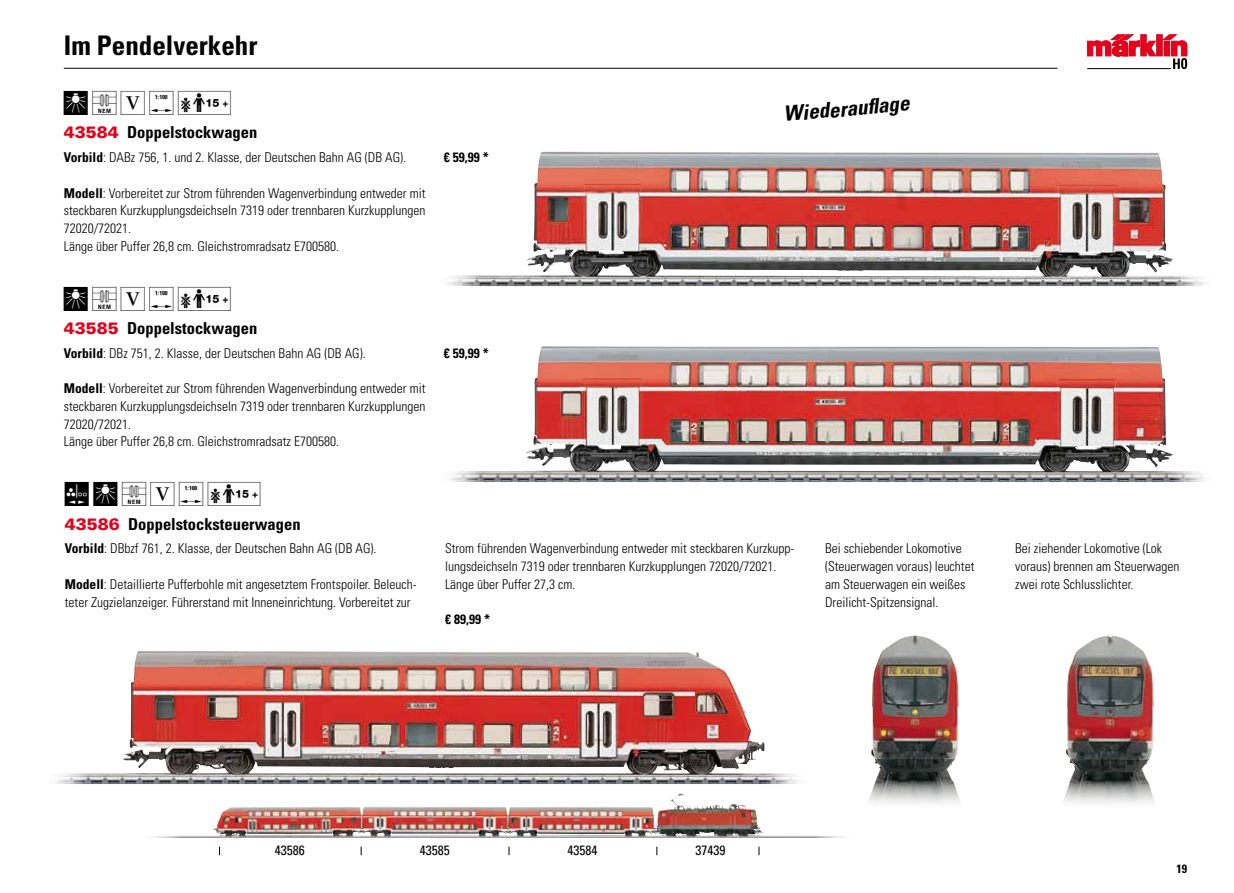
<style>
.page{position:relative;width:1234px;height:893px;background:#fff}
.page>*{position:absolute;margin:0;border:0;box-sizing:border-box;transform-origin:0 0}
.t1{font:30px "Maerklin Piktos";color:#000}
.t2{font:700 condensed 27px "Univers LT Std";color:#000}
.t3{font:italic 700 condensed 21px "Univers LT Std";color:#000}
.t4{font:700 condensed 16.5px "Univers LT Std";color:#000}
.t5{font:900 16.5px "Univers LT Std";color:#e2001a}
.t6{font:300 condensed 13.5px/17.9px "Univers LT Std";color:#000}
.t7{font:700 condensed 13.5px "Univers LT Std";color:#000}
.t8{font:condensed 13.5px "Univers LT Std";color:#000}
.t9{font:700 condensed 12px "Univers LT Std";color:#000}
.s1{font-weight:700}
</style>
<div class="page">
<div style="left:1156px;top:35px;width:5px;height:21px;background:#e2001a"></div>
<div style="left:1156px;top:35px;width:6px;height:21px;border:1px solid #e2001a"></div>
<hr style="left:1086px;top:68px;width:84px;height:1px;background:#000">
<svg style="left:1162px;top:35px;width:24px;height:34px"></svg>
<svg style="left:1087px;top:34px;width:68px;height:22px"></svg>
<img style="left:447px;top:152px;width:759px;height:134px">
<img style="left:449px;top:346px;width:757px;height:136px">
<img style="left:57px;top:651px;width:742px;height:133px">
<img style="left:869px;top:635px;width:91px;height:169px">
<img style="left:1064px;top:634px;width:90px;height:170px">
<img style="left:362px;top:794px;width:317px;height:37px">
<hr style="left:64px;top:68px;width:993px;height:1px;background:#000">
<p class="t2" style="left:64px;top:29px;width:195px">Im Pendelverkehr</p>
<p class="t1" style="left:64px;top:87px;width:173px">kU5{Y</p>
<p class="t6" style="left:64px;top:148px;width:344px"><span class="s1">Vorbild</span>: DABz 756, 1. und 2. Klasse, der Deutschen Bahn AG (DB AG).</p>
<p class="t7" style="left:444px;top:149px;width:46px">€ 59,99 *</p>
<p class="t6" style="left:64px;top:184px;width:363px"><span class="s1">Modell</span>: Vorbereitet zur Strom führenden Wagenverbindung entweder mit steckbaren Kurzkupplungsdeichseln 7319 oder trennbaren Kurzkupplungen 72020/72021.<br>Länge über Puffer 26,8 cm. Gleichstromradsatz E700580.</p>
<p class="t4" style="left:127px;top:122px;width:132px">Doppelstockwagen</p>
<p class="t5" style="left:64px;top:122px;width:57px">43584</p>
<p class="t1" style="left:64px;top:283px;width:173px">kU5{Y</p>
<p class="t6" style="left:64px;top:344px;width:303px"><span class="s1">Vorbild</span>: DBz 751, 2. Klasse, der Deutschen Bahn AG (DB AG).</p>
<p class="t7" style="left:444px;top:344px;width:46px">€ 59,99 *</p>
<p class="t6" style="left:64px;top:379px;width:363px"><span class="s1">Modell</span>: Vorbereitet zur Strom führenden Wagenverbindung entweder mit steckbaren Kurzkupplungsdeichseln 7319 oder trennbaren Kurzkupplungen 72020/72021.<br>Länge über Puffer 26,8 cm. Gleichstromradsatz E700580.</p>
<p class="t4" style="left:127px;top:318px;width:132px">Doppelstockwagen</p>
<p class="t5" style="left:64px;top:318px;width:57px">43585</p>
<p class="t1" style="left:65px;top:478px;width:201px">NkU5{Y</p>
<p class="t5" style="left:65px;top:514px;width:57px">43586</p>
<p class="t4" style="left:128px;top:514px;width:174px">Doppelstocksteuerwagen</p>
<p class="t3" style="left:782px;top:101px;width:127px;rotate:-5deg">Wiederauflage</p>
<p class="t6" style="left:65px;top:539px;width:313px"><span class="s1">Vorbild</span>: DBbzf 761, 2. Klasse, der Deutschen Bahn AG (DB AG).</p>
<p class="t6" style="left:65px;top:575px;width:353px"><span class="s1">Modell</span>: Detaillierte Pufferbohle mit angesetztem Frontspoiler. Beleuch&shy;teter Zugzielanzeiger. Führerstand mit Inneneinrichtung. Vorbereitet zur</p>
<p class="t6" style="left:445px;top:539px;width:351px">Strom führenden Wagenverbindung entweder mit steckbaren Kurzkupp&shy;lungsdeichseln 7319 oder trennbaren Kurzkupplungen 72020/72021.<br>Länge über Puffer 27,3 cm.</p>
<p class="t6" style="left:825px;top:539px;width:151px">Bei schiebender Lokomotive (Steuerwagen voraus) leuchtet am Steuerwagen ein weißes<br>Dreilicht-Spitzensignal.</p>
<p class="t6" style="left:1014px;top:539px;width:166px">Bei ziehender Lokomotive (Lok voraus) brennen am Steuerwagen zwei rote Schlusslichter.</p>
<p class="t7" style="left:445px;top:611px;width:46px">€ 89,99 *</p>
<p class="t8" style="left:274px;top:842px;width:31px">43586</p>
<p class="t8" style="left:419px;top:842px;width:31px">43585</p>
<p class="t8" style="left:567px;top:842px;width:31px">43584</p>
<p class="t8" style="left:695px;top:842px;width:31px">37439</p>
<p class="t9" style="left:1176px;top:862px;width:12px">19</p>
</div>
